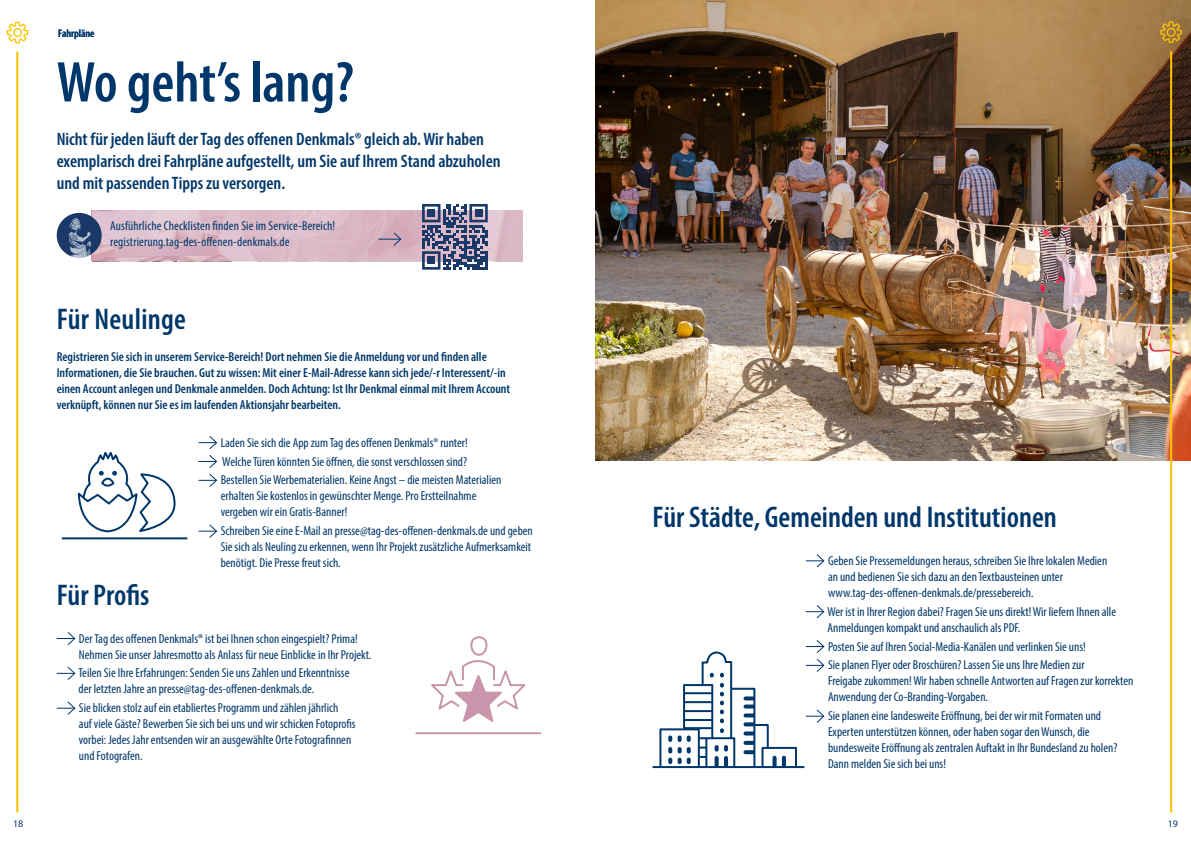
<style>
.page{position:relative;width:1191px;height:842px;background:#fff}
.page>*{position:absolute;margin:0;border:0;box-sizing:border-box;transform-origin:0 0}
.t1{font:600 condensed 58px "Myriad Pro";color:#00376a}
.t2{font:600 condensed 30px "Myriad Pro";color:#00376a}
.t3{font:600 condensed 18px/22px "Myriad Pro";color:#00376a}
.t4{font:condensed 13px/16px "Myriad Pro";color:#00376a}
.t5{font:600 condensed 13px/16px "Myriad Pro";color:#00376a}
.t6{font:600 condensed 11px "Myriad Pro";color:#00376a}
.t7{font:10px "Myriad Pro";color:#00376a}
</style>
<div class="page">
<svg style="left:7px;top:22px;width:21px;height:21px"></svg>
<hr style="left:16px;top:52px;width:2px;height:760px;background:#fdc300">
<img style="left:92px;top:210px;width:430px;height:51px">
<svg style="left:199px;top:436px;width:19px;height:51px"></svg>
<svg style="left:199px;top:524px;width:19px;height:14px"></svg>
<svg style="left:57px;top:632px;width:19px;height:13px"></svg>
<svg style="left:57px;top:666px;width:19px;height:14px"></svg>
<svg style="left:57px;top:701px;width:19px;height:14px"></svg>
<svg style="left:379px;top:232px;width:23px;height:14px"></svg>
<svg style="left:77px;top:452px;width:98px;height:81px"></svg>
<hr style="left:62px;top:537px;width:125px;height:2px;background:#00376a">
<hr style="left:415px;top:732px;width:126px;height:2px;background:#c995ab">
<svg style="left:431px;top:636px;width:95px;height:86px"></svg>
<hr style="left:653px;top:766px;width:150px;height:2px;background:#00376a">
<svg style="left:806px;top:554px;width:19px;height:14px"></svg>
<svg style="left:806px;top:605px;width:19px;height:14px"></svg>
<svg style="left:806px;top:640px;width:19px;height:32px"></svg>
<svg style="left:806px;top:709px;width:19px;height:14px"></svg>
<div style="left:761px;top:747px;width:36px;height:21px;border:2px solid #00376a"></div>
<svg style="left:782px;top:758px;width:4px;height:7px"></svg>
<svg style="left:658px;top:652px;width:118px;height:117px"></svg>
<img style="left:595px;top:0;width:596px;height:461px">
<hr style="left:1170px;top:51px;width:2px;height:761px;background:#fdc300">
<svg style="left:1160px;top:21px;width:21px;height:22px"></svg>
<svg style="left:422px;top:204px;width:66px;height:66px;background:#727897"></svg>
<div style="left:427px;top:209px;width:8px;height:8px;background:#1a3968"></div>
<div style="left:474px;top:209px;width:8px;height:8px;background:#1a3968"></div>
<div style="left:427px;top:256px;width:8px;height:8px;background:#1a3968"></div>
<div style="left:57px;top:213px;width:45px;height:45px;background:#1a3969;border-radius:50%"></div>
<svg style="left:69px;top:218px;width:23px;height:40px"></svg>
<p class="t6" style="left:58px;top:26px;width:38px">Fahrpläne</p>
<h1 class="t1" style="left:57px;top:46px;width:299px">Wo geht’s lang?</h1>
<h3 class="t3" style="left:57px;top:128px;width:445px">Nicht für jeden läuft der Tag des offenen Denkmals® gleich ab. Wir haben exemplarisch drei Fahrpläne aufgestellt, um Sie auf Ihrem Stand abzuholen und mit passenden Tipps zu versorgen.</h3>
<p class="t4" style="left:110px;top:218px;width:226px;line-height:15.6px">Ausführliche Checklisten finden Sie im Service-Bereich! registrierung.tag-des-offenen-denkmals.de</p>
<h2 class="t2" style="left:57px;top:301px;width:131px">Für Neulinge</h2>
<p class="t5" style="left:57px;top:348px;width:455px">Registrieren Sie sich in unserem Service-Bereich! Dort nehmen Sie die Anmeldung vor und finden alle Informationen, die Sie brauchen. Gut zu wissen: Mit einer E-Mail-Adresse kann sich jede/-r Interessent/-in einen Account anlegen und Denkmale anmelden. Doch Achtung: Ist Ihr Denkmal einmal mit Ihrem Account verknüpft, können nur Sie es im laufenden Aktionsjahr bearbeiten.</p>
<p class="t4" style="left:221px;top:433px;width:282px;line-height:18.8px">Laden Sie sich die App zum Tag des offenen Denkmals® runter!<br>Welche Türen könnten Sie öffnen, die sonst verschlossen sind?<br>Bestellen Sie Werbematerialien. Keine Angst – die meisten Materialien</p>
<p class="t4" style="left:221px;top:488px;width:257px">erhalten Sie kostenlos in gewünschter Menge. Pro Erstteilnahme vergeben wir ein Gratis-Banner!</p>
<p class="t4" style="left:221px;top:523px;width:313px">Schreiben Sie eine E-Mail an presse@tag-des-offenen-denkmals.de und geben<br>Sie sich als Neuling zu erkennen, wenn Ihr Projekt zusätzliche Aufmerksamkeit benötigt. Die Presse freut sich.</p>
<h2 class="t2" style="left:57px;top:576px;width:94px">Für Profis</h2>
<p class="t4" style="left:79px;top:630px;width:294px">Der Tag des offenen Denkmals® ist bei Ihnen schon eingespielt? Prima!<br>Nehmen Sie unser Jahresmotto als Anlass für neue Einblicke in Ihr Projekt.</p>
<p class="t4" style="left:78px;top:665px;width:272px">Teilen Sie Ihre Erfahrungen: Senden Sie uns Zahlen und Erkenntnisse der letzten Jahre an presse@tag-des-offenen-denkmals.de.</p>
<p class="t4" style="left:79px;top:700px;width:278px">Sie blicken stolz auf ein etabliertes Programm und zählen jährlich<br>auf viele Gäste? Bewerben Sie sich bei uns und wir schicken Fotoprofis vorbei: Jedes Jahr entsenden wir an ausgewählte Orte Fotografinnen und Fotografen.</p>
<h2 class="t2" style="left:652px;top:499px;width:406px">Für Städte, Gemeinden und Institutionen</h2>
<p class="t4" style="left:828px;top:552px;width:281px">Geben Sie Pressemeldungen heraus, schreiben Sie Ihre lokalen Medien an und bedienen Sie sich dazu an den Textbausteinen unter www.tag-des-offenen-denkmals.de/pressebereich.</p>
<p class="t4" style="left:827px;top:603px;width:290px">Wer ist in Ihrer Region dabei? Fragen Sie uns direkt! Wir liefern Ihnen alle<br>Anmeldungen kompakt und anschaulich als PDF.</p>
<p class="t4" style="left:828px;top:637px;width:259px;line-height:18.8px">Posten Sie auf Ihren Social-Media-Kanälen und verlinken Sie uns!<br>Sie planen Flyer oder Broschüren? Lassen Sie uns Ihre Medien zur</p>
<p class="t4" style="left:828px;top:673px;width:307px">Freigabe zukommen! Wir haben schnelle Antworten auf Fragen zur korrekten<br>Anwendung der Co-Branding-Vorgaben.</p>
<p class="t4" style="left:828px;top:708px;width:291px">Sie planen eine landesweite Eröffnung, bei der wir mit Formaten und Experten unterstützen können, oder haben sogar den Wunsch, die bundesweite Eröffnung als zentralen Auftakt in Ihr Bundesland zu holen?<br>Dann melden Sie sich bei uns!</p>
<p class="t7" style="left:13px;top:818px;width:12px">18</p>
<p class="t7" style="left:1167px;top:818px;width:12px">19</p>
</div>
